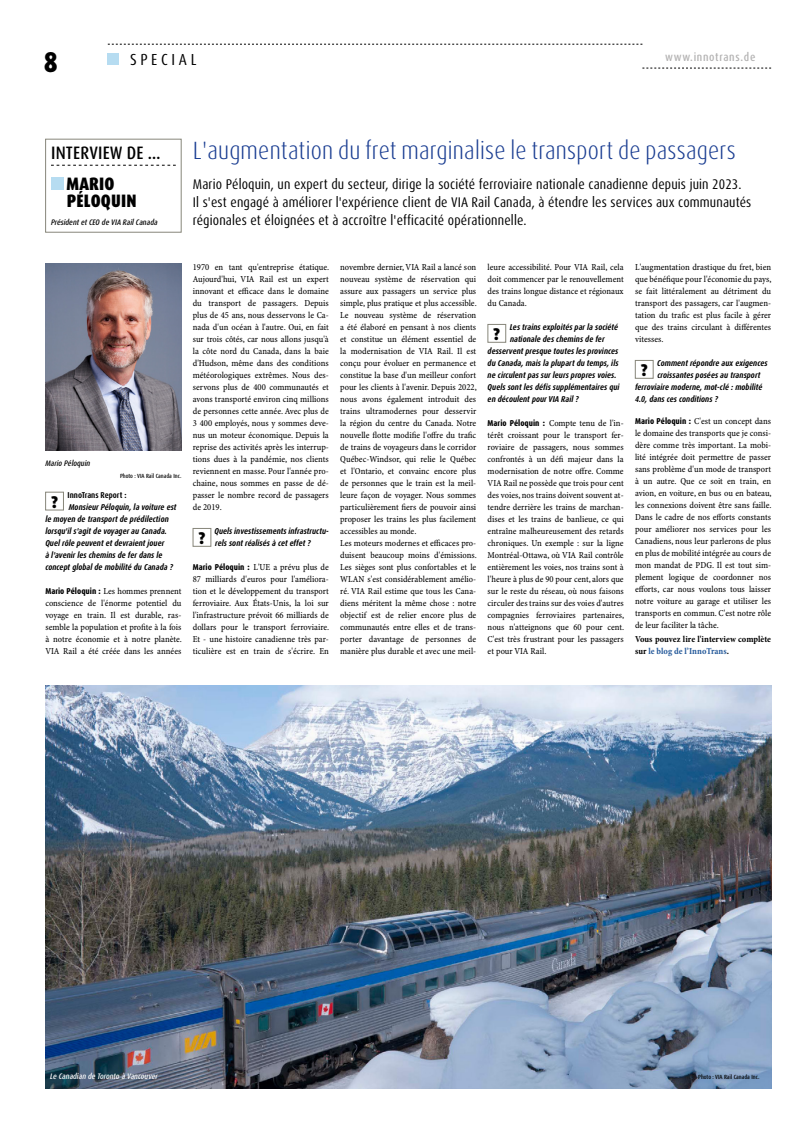
<style>
.page{position:relative;width:808px;height:1134px;background:#fff}
.page>*{position:absolute;margin:0;border:0;box-sizing:border-box;transform-origin:0 0}
.t1{font:900 condensed 28.7px "Dax OT";color:#000}
.t2{font:300 condensed 25px "Dax OT";letter-spacing:.01em;color:#1b3e92}
.t3{font:900 condensed 18px/17.7px "Dax OT";letter-spacing:.01em;color:#000}
.t4{font:500 condensed 18px "Dax OT";letter-spacing:.01em;color:#000}
.t5{font:900 condensed 17px "Dax OT";color:#000}
.t6{font:condensed 16px "Dax OT";letter-spacing:.23em;color:#000}
.t7{font:condensed 14px/18px "Dax OT";letter-spacing:.01em;color:#000}
.t8{font:500 condensed 11.6px "Dax OT";letter-spacing:.06em;color:#b3b2b2}
.t9{font:9.2px/12px "Minion Pro Cn Capt";color:#000;text-align:justify}
.t10{font:700 condensed 9.2px/12px "Minion Pro";letter-spacing:.005em;color:#000}
.t11{font:italic 700 condensed 8.5px/12px "Dax OT";color:#000}
.t12{font:700 condensed 8.5px "Dax OT";color:#000}
.t13{font:italic 500 condensed 8px "Dax OT";color:#000}
.t14{font:italic 500 condensed 8px "Dax OT";color:#fff}
.t15{font:500 condensed 6px "Dax OT";color:#000}
.s1{font-family:"Dax Pro";font-weight:800;font-stretch:condensed;font-size:8.5px}
.s2{color:#275b9b}
</style>
<div class="page">
<div style="left:108px;top:53px;width:11px;height:12px;background:#b6dcf1"></div>
<svg style="left:108px;top:44px;width:534px;height:1px"></svg>
<svg style="left:642px;top:68px;width:129px;height:1px"></svg>
<div style="left:45px;top:492px;width:19px;height:18px;border:1px solid #87867a"></div>
<div style="left:193px;top:528px;width:18px;height:19px;border:1px solid #87867a"></div>
<div style="left:488px;top:324px;width:18px;height:19px;border:1px solid #87867a"></div>
<div style="left:635px;top:360px;width:18px;height:19px;border:1px solid #87867a"></div>
<img style="left:45px;top:264px;width:136px;height:187px">
<div style="left:45px;top:139px;width:136px;height:93px;background:#fff;border:1px solid #87867a"></div>
<svg style="left:51px;top:165px;width:125px;height:1px"></svg>
<div style="left:51px;top:178px;width:12px;height:12px;background:#b6dcf1"></div>
<img style="left:45px;top:686px;width:726px;height:402px">
<h1 class="t1" style="left:44px;top:44px;width:16px">8</h1>
<p class="t8" style="left:665px;top:50px;width:92px">www.innotrans.de</p>
<h3 class="t6" style="left:130px;top:49px;width:68px">SPECIAL</h3>
<h3 class="t4" style="left:51px;top:141px;width:111px">INTERVIEW DE …</h3>
<h2 class="t2" style="left:193px;top:134px;width:544px">L'augmentation du fret marginalise le transport de passagers</h2>
<h3 class="t3" style="left:67px;top:175px;width:72px">MARIO<br>PÉLOQUIN</h3>
<p class="t13" style="left:51px;top:217px;width:108px">Président et CEO de VIA Rail Canada</p>
<p class="t7" style="left:193px;top:175px;width:560px">Mario Péloquin, un expert du secteur, dirige la société ferroviaire nationale canadienne depuis juin 2023.<br>Il s'est engagé à améliorer l'expérience client de VIA Rail Canada, à étendre les services aux communautés régionales et éloignées et à accroître l'efficacité opérationnelle.</p>
<p class="t13" style="left:45px;top:458px;width:46px">Mario Péloquin</p>
<p class="t15" style="left:120px;top:472px;width:63px">Photo : VIA Rail Canada Inc.</p>
<h3 class="t5" style="left:51px;top:491px;width:9px">?</h3>
<p class="t12" style="left:68px;top:490px;width:60px">InnoTrans Report :</p>
<p class="t11" style="left:45px;top:501px;width:133px;text-indent:23px">Monsieur Péloquin, la voiture est le moyen de transport de prédilection lorsqu'il s'agit de voyager au Canada.<br>Quel rôle peuvent et devraient jouer<br>à l'avenir les chemins de fer dans le concept global de mobilité du Canada ?</p>
<p class="t9" style="left:45px;top:586px;width:138px"><span class="s1">Mario Péloquin :</span> Les hommes prennent conscience de l'énorme potentiel du voyage en train. Il est durable, ras&shy;semble la population et profite à la fois à notre économie et à notre planète.<br>VIA Rail a été créée dans les années</p>
<p class="t9" style="left:193px;top:262px;width:138px">1970 en tant qu'entreprise étatique.<br>Aujourd'hui, VIA Rail est un expert innovant et efficace dans le domaine du transport de passagers. Depuis plus de 45 ans, nous desservons le Ca&shy;nada d'un océan à l'autre. Oui, en fait sur trois côtés, car nous allons jusqu'à la côte nord du Canada, dans la baie d'Hudson, même dans des conditions météorologiques extrêmes. Nous des&shy;servons plus de 400 communautés et avons transporté environ cinq millions de personnes cette année. Avec plus de 3 400 employés, nous y sommes deve&shy;nus un moteur économique. Depuis la reprise des activités après les interrup&shy;tions dues à la pandémie, nos clients reviennent en masse. Pour l'année pro&shy;chaine, nous sommes en passe de dé&shy;passer le nombre record de passagers de 2019.</p>
<h3 class="t5" style="left:198px;top:527px;width:9px">?</h3>
<p class="t11" style="left:214px;top:525px;width:116px">Quels investissements infrastructu&shy;rels sont réalisés à cet effet ?</p>
<p class="t9" style="left:193px;top:562px;width:138px"><span class="s1">Mario Péloquin :</span> L'UE a prévu plus de 87 milliards d'euros pour l'améliora&shy;tion et le développement du transport ferroviaire. Aux États-Unis, la loi sur l'infrastructure prévoit 66 milliards de dollars pour le transport ferroviaire.<br>Et - une histoire canadienne très par&shy;ticulière est en train de s'écrire. En</p>
<p class="t9" style="left:340px;top:262px;width:138px;text-align:left">novembre dernier, VIA Rail a lancé son nouveau système de réservation qui assure aux passagers un service plus simple, plus pratique et plus accessible.<br>Le nouveau système de réservation a été élaboré en pensant à nos clients et constitue un élément essentiel de la modernisation de VIA Rail. Il est conçu pour évoluer en permanence et constitue la base d'un meilleur confort pour les clients à l'avenir. Depuis 2022, nous avons également introduit des trains ultramodernes pour desservir la région du centre du Canada. Notre nouvelle flotte modifie l'offre du trafic de trains de voyageurs dans le corridor Québec-Windsor, qui relie le Québec et l'Ontario, et convainc encore plus de personnes que le train est la meil&shy;leure façon de voyager. Nous sommes particulièrement fiers de pouvoir ainsi proposer les trains les plus facilement accessibles au monde.<br>Les moteurs modernes et efficaces pro&shy;duisent beaucoup moins d'émissions.<br>Les sièges sont plus confortables et le WLAN s'est considérablement amélio&shy;ré. VIA Rail estime que tous les Cana&shy;diens méritent la même chose : notre objectif est de relier encore plus de communautés entre elles et de trans&shy;porter davantage de personnes de manière plus durable et avec une meil-</p>
<p class="t9" style="left:488px;top:262px;width:138px">leure accessibilité. Pour VIA Rail, cela doit commencer par le renouvellement des trains longue distance et régionaux du Canada.</p>
<p class="t11" style="left:510px;top:321px;width:110px">Les trains exploités par la société</p>
<p class="t11" style="left:510px;top:333px;width:96px">nationale des chemins de fer</p>
<p class="t11" style="left:488px;top:345px;width:132px">desservent presque toutes les provinces</p>
<p class="t11" style="left:488px;top:357px;width:132px">du Canada, mais la plupart du temps, ils</p>
<p class="t11" style="left:488px;top:369px;width:131px">ne circulent pas sur leurs propres voies.</p>
<p class="t11" style="left:488px;top:381px;width:133px">Quels sont les défis supplémentaires qui</p>
<p class="t11" style="left:488px;top:393px;width:93px">en découlent pour VIA Rail ?</p>
<p class="t9" style="left:488px;top:418px;width:138px"><span class="s1">Mario Péloquin :</span> Compte tenu de l'in&shy;térêt croissant pour le transport fer&shy;roviaire de passagers, nous sommes confrontés à un défi majeur dans la modernisation de notre offre. Comme VIA Rail ne possède que trois pour cent des voies, nos trains doivent souvent at&shy;tendre derrière les trains de marchan&shy;dises et les trains de banlieue, ce qui entraîne malheureusement des retards chroniques. Un exemple : sur la ligne Montréal-Ottawa, où VIA Rail contrôle entièrement les voies, nos trains sont à l'heure à plus de 90 pour cent, alors que sur le reste du réseau, où nous faisons circuler des trains sur des voies d'autres compagnies ferroviaires partenaires, nous n'atteignons que 60 pour cent.<br>C'est très frustrant pour les passagers et pour VIA Rail.</p>
<h3 class="t5" style="left:493px;top:323px;width:9px">?</h3>
<p class="t9" style="left:635px;top:262px;width:138px">L'augmentation drastique du fret, bien que bénéfique pour l'économie du pays, se fait littéralement au détriment du transport des passagers, car l'augmen&shy;tation du trafic est plus facile à gérer que des trains circulant à différentes vitesses.</p>
<h3 class="t5" style="left:641px;top:359px;width:9px">?</h3>
<p class="t11" style="left:657px;top:357px;width:112px">Comment répondre aux exigences</p>
<p class="t11" style="left:657px;top:369px;width:104px">croissantes posées au transport</p>
<p class="t11" style="left:635px;top:381px;width:129px">ferroviaire moderne, mot-clé : mobilité</p>
<p class="t11" style="left:635px;top:393px;width:84px">4.0, dans ces conditions ?</p>
<p class="t9" style="left:635px;top:416px;width:138px"><span class="s1">Mario Péloquin :</span> C'est un concept dans le domaine des transports que je consi&shy;dère comme très important. La mobi&shy;lité intégrée doit permettre de passer sans problème d'un mode de transport à un autre. Que ce soit en train, en avion, en voiture, en bus ou en bateau, les connexions doivent être sans faille.<br>Dans le cadre de nos efforts constants pour améliorer nos services pour les Canadiens, nous leur parlerons de plus en plus de mobilité intégrée au cours de mon mandat de PDG. Il est tout sim&shy;plement logique de coordonner nos efforts, car nous voulons tous laisser notre voiture au garage et utiliser les transports en commun. C'est notre rôle de leur faciliter la tâche.</p>
<p class="t10" style="left:635px;top:633px;width:138px">Vous pouvez lire l'interview complète sur <span class="s2">le blog de l’InnoTrans</span>.</p>
<p class="t14" style="left:50px;top:1071px;width:109px">Le Canadian de Toronto à Vancouver</p>
<p class="t15" style="left:698px;top:1073px;width:63px">Photo : VIA Rail Canada Inc.</p>
</div>
